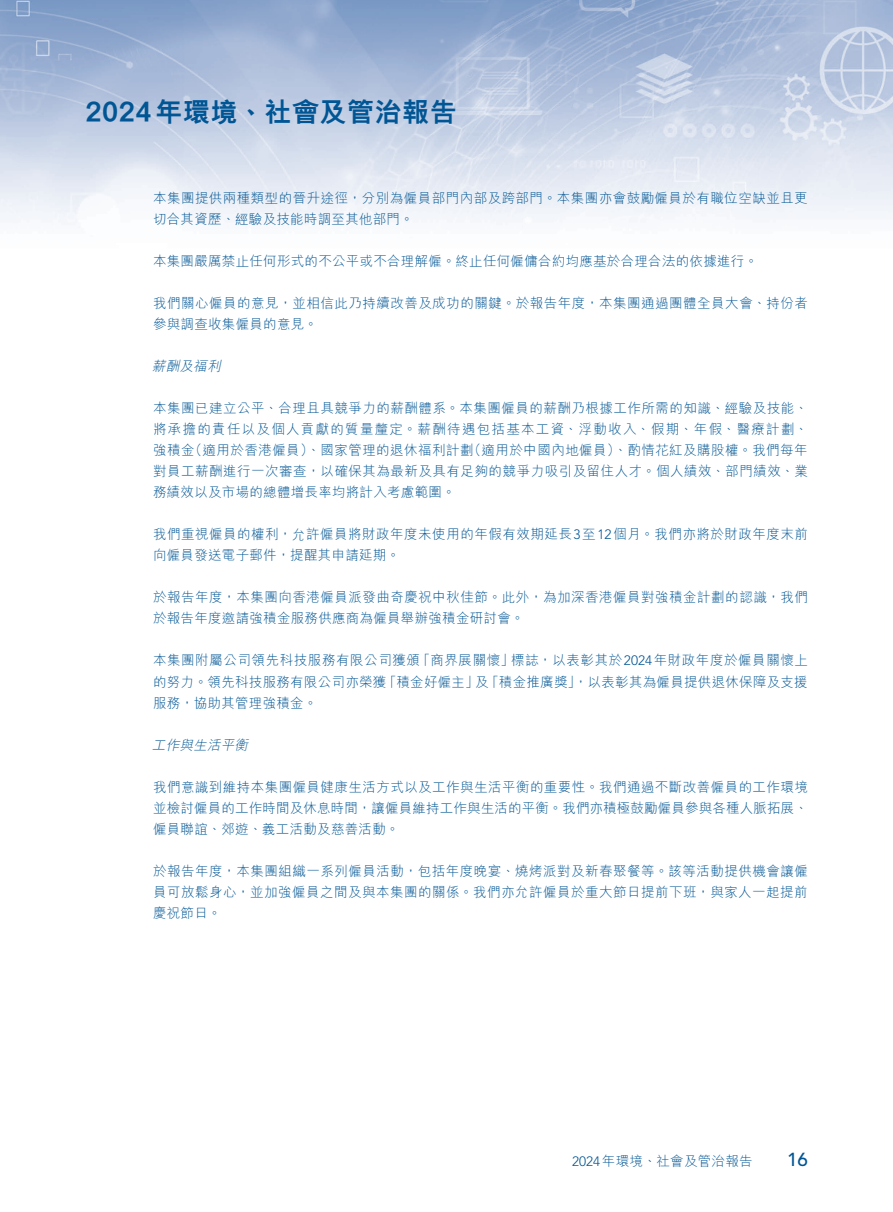
<style>
.page{position:relative;width:893px;height:1212px;background:#fff}
.page>*{position:absolute;margin:0;border:0;box-sizing:border-box;transform-origin:0 0}
.t1{font:800 27px "M Hei HK";letter-spacing:.02em;color:#005594}
.t2{font:500 18.75px "Avenir LT Std";color:#005594}
._00_txt{font:300 13.5px/21px "M Hei HK";letter-spacing:.035em;color:#005594}
._04_H4{font:italic 300 13.5px "M Hei HK";color:#005594}
.s1{font-family:"Avenir LT Std"}
</style>
<div class="page">
<img style="left:0;top:0;width:893px;height:228px">
<h1 class="t1" style="left:85px;top:98px;width:373px">2024年環境、社會及管治報告</h1>
<p class="_00_txt" style="left:153px;top:188px;width:656px">本集團提供兩種類型的晉升途徑，分別為僱員部門內部及跨部門。本集團亦會鼓勵僱員於有職位空缺並且更切合其資歷、經驗及技能時調至其他部門。</p>
<p class="_00_txt" style="left:153px;top:251px;width:606px">本集團嚴厲禁止任何形式的不公平或不合理解僱。終止任何僱傭合約均應基於合理合法的依據進行。</p>
<p class="_00_txt" style="left:153px;top:293px;width:656px">我們關心僱員的意見，並相信此乃持續改善及成功的關鍵。於報告年度，本集團通過團體全員大會、持份者參與調查收集僱員的意見。</p>
<p class="_04_H4" style="left:152px;top:360px;width:73px">薪酬及福利</p>
<p class="_00_txt" style="left:153px;top:398px;width:656px;text-align:right">本集團已建立公平、合理且具競爭力的薪酬體系。本集團僱員的薪酬乃根據工作所需的知識、經驗及技能、將承擔的責任以及個人貢獻的質量釐定。薪酬待遇包括基本工資、浮動收入、假期、年假、醫療計劃、（適用於中國內地僱員）、酌情花紅及購股權。我們每年</p>
<p class="_00_txt" style="left:189px;top:440px;width:286px">（適用於香港僱員）、國家管理的退休福利計劃</p>
<p class="_00_txt" style="left:153px;top:440px;width:656px">強積金<br>對員工薪酬進行一次審查，以確保其為最新及具有足夠的競爭力吸引及留住人才。個人績效、部門績效、業務績效以及市場的總體增長率均將計入考慮範圍。</p>
<p class="_00_txt" style="left:153px;top:524px;width:656px">我們重視僱員的權利，允許僱員將財政年度未使用的年假有效期延長<span class="s1">3</span>至<span class="s1">12</span>個月。我們亦將於財政年度末前向僱員發送電子郵件，提醒其申請延期。</p>
<p class="_00_txt" style="left:153px;top:587px;width:656px">於報告年度，本集團向香港僱員派發曲奇慶祝中秋佳節。此外，為加深香港僱員對強積金計劃的認識，我們於報告年度邀請強積金服務供應商為僱員舉辦強積金研討會。</p>
<p class="_00_txt" style="left:511px;top:650px;width:298px">標誌，以表彰其於<span class="s1">2024</span>年財政年度於僱員關懷上</p>
<p class="_00_txt" style="left:153px;top:650px;width:268px">本集團附屬公司領先科技服務有限公司獲頒</p>
<p class="_00_txt" style="left:417px;top:650px;width:99px">「商界展關懷」</p>
<p class="_00_txt" style="left:485px;top:671px;width:324px">「積金推廣獎，」以表彰其為僱員提供退休保障及支援</p>
<p class="_00_txt" style="left:153px;top:671px;width:235px">的努力。領先科技服務有限公司亦榮獲服務，協助其管理強積金。</p>
<p class="_04_H4" style="left:152px;top:738px;width:100px">工作與生活平衡</p>
<p class="_00_txt" style="left:153px;top:776px;width:656px;text-align:justify">我們意識到維持本集團僱員健康生活方式以及工作與生活平衡的重要性。我們通過不斷改善僱員的工作環境並檢討僱員的工作時間及休息時間，讓僱員維持工作與生活的平衡。我們亦積極鼓勵僱員參與各種人脈拓展、僱員聯誼、郊遊、義工活動及慈善活動。</p>
<p class="_00_txt" style="left:153px;top:860px;width:656px;text-align:justify">於報告年度，本集團組織一系列僱員活動，包括年度晚宴、燒烤派對及新春聚餐等。該等活動提供機會讓僱員可放鬆身心，並加強僱員之間及與本集團的關係。我們亦允許僱員於重大節日提前下班，與家人一起提前慶祝節日。</p>
<p class="_00_txt" style="left:383px;top:671px;width:97px">「積金好僱主」</p>
<p class="_00_txt" style="left:475px;top:671px;width:15px">及</p>
<p class="_00_txt" style="left:572px;top:1150px;width:182px"><span class="s1">2024</span>年環境、社會及管治報告</p>
<h2 class="t2" style="left:787px;top:1149px;width:22px">16</h2>
</div>
